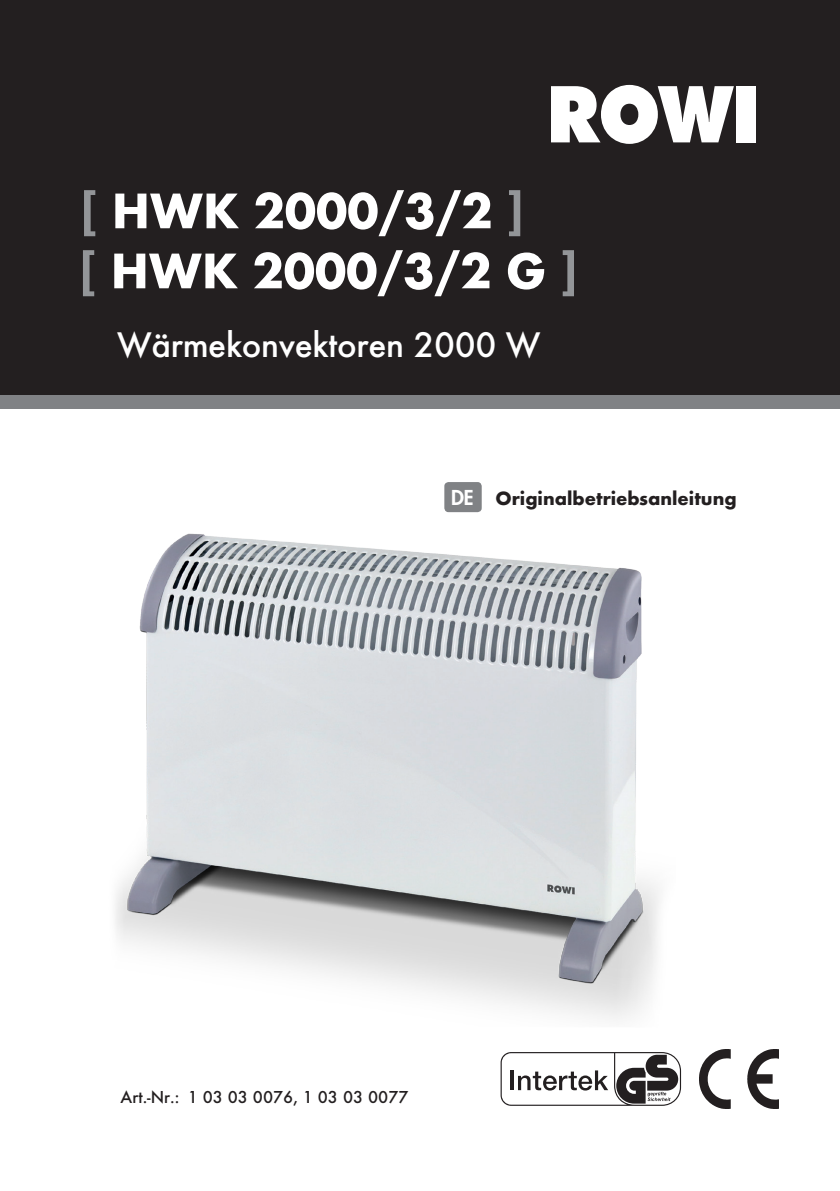
<style>
.page{position:relative;width:840px;height:1191px;background:#fff}
.page>*{position:absolute;margin:0;border:0;box-sizing:border-box;transform-origin:0 0}
.t1{font:700 52px/60px "Futura T";color:#fff}
.t2{font:500 37px "Futura T";letter-spacing:-.01em;color:#fff}
.t3{font:700 20px "Futura PT";color:#231f20}
.t4{font:500 18px "Futura T";color:#231f20}
.s1{color:#939598}
.s2{font-family:"Futura";font-weight:800;color:#fff}
</style>
<div class="page">
<div style="left:0;top:0;width:839px;height:398px;background:#231f20"></div>
<div style="left:0;top:395px;width:839px;height:14px;background:#808285"></div>
<svg style="left:551px;top:85px;width:182px;height:59px"></svg>
<div style="left:735px;top:86px;width:20px;height:56px;background:#fff"></div>
<div style="left:500px;top:1052px;width:180px;height:56px;background:linear-gradient(to right,#fff,#fff)"></div>
<svg style="left:500px;top:1052px;width:180px;height:53px"></svg>
<img style="left:699px;top:1049px;width:79px;height:59px">
<img style="left:115px;top:503px;width:544px;height:517px">
<div style="left:444px;top:482px;width:37px;height:30px;background:#808285;border-radius:4px"></div>
<h1 class="t1" style="left:79px;top:181px;width:500px"><span class="s1">[</span> HWK 2000/3/2 <span class="s1">]<br>[</span> HWK 2000/3/2 G <span class="s1">]</span></h1>
<h2 class="t2" style="left:117px;top:323px;width:424px">Wärmekonvektoren 2000 W</h2>
<p class="t3" style="left:451px;top:485px;width:287px"><span class="s2">DE</span> Originalbetriebsanleitung</p>
<p class="t4" style="left:120px;top:1086px;width:289px">Art.-Nr.: 1 03 03 0076, 1 03 03 0077</p>
</div>
